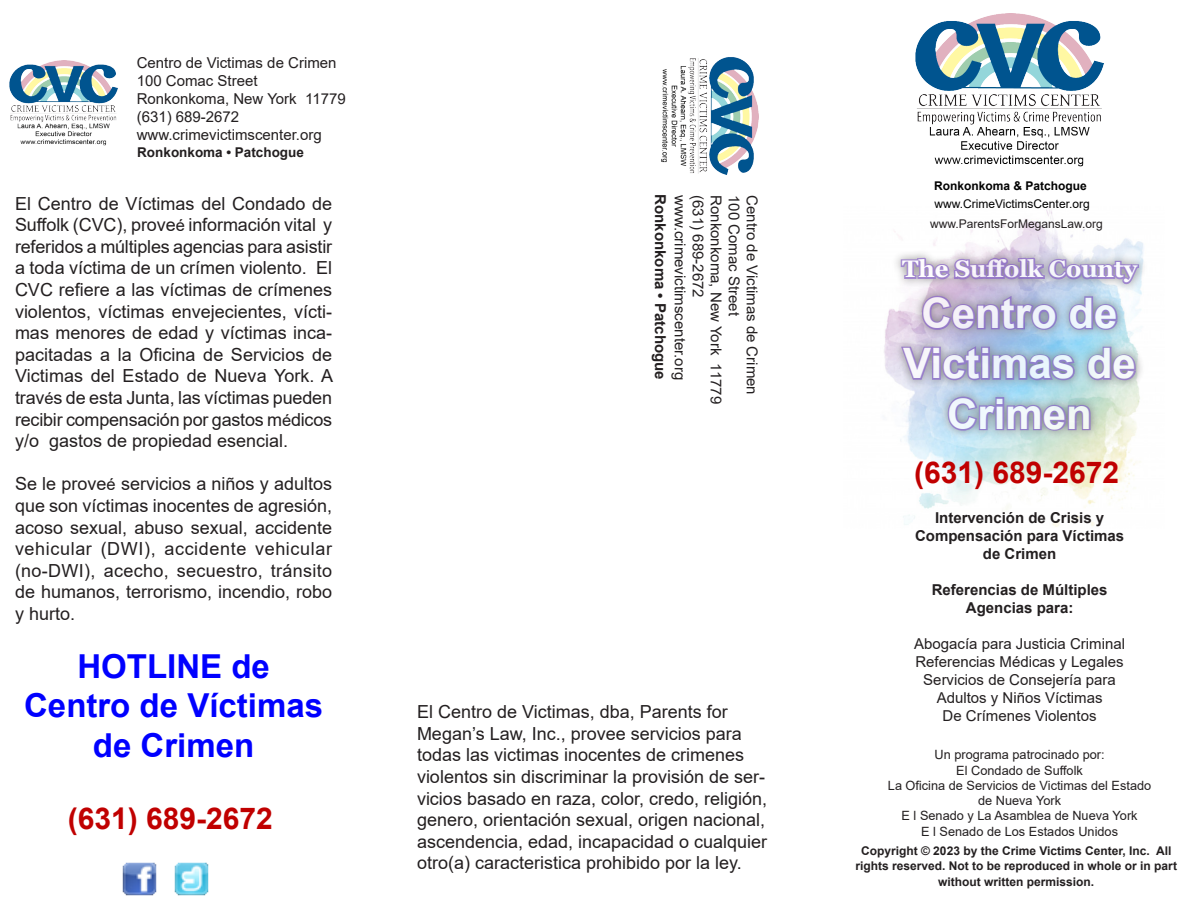
<style>
.page{position:relative;width:1188px;height:918px;background:#fff}
.page>*{position:absolute;margin:0;border:0;box-sizing:border-box;transform-origin:0 0}
.t1{font:700 42px/50.4px "Arial";color:#fff;text-align:center}
.t2{font:700 33px/39.6px "Arial";color:#00f;text-align:center}
.t3{font:700 30px "Arial";color:#c00000}
.t4{font:700 24px "Georgia";color:#fff}
.t5{font:18px/21.6px "Arial";color:#231f20;text-align:justify}
.t6{font:15px "Arial";color:#231f20}
.t7{font:700 15px "Arial";color:#231f20}
.t8{font:700 13.5px "Arial";color:#231f20}
.t9{font:12.75px "Arial";color:#231f20}
.t10{font:700 12px/14.4px "Arial";color:#231f20;text-align:center}
.t11{font:12px "Arial";color:#231f20}
.t12{font:12px "Arial";color:#000}
.t13{font:700 12px "Arial";color:#000}
.s1{font-size:16.5px}
</style>
<div class="page">
<img style="left:894px;top:207px;width:233px;height:320px">
<div style="left:882px;top:239px;width:306px;height:270px;background:#fff;opacity:.75"></div>
<div style="left:891px;top:248px;width:297px;height:232px;background:#231f20;opacity:.75"></div>
<svg style="left:899px;top:255px;width:242px;height:32px;background:#b7abd1"></svg>
<img style="left:899px;top:293px;width:239px;height:139px">
<img style="left:915px;top:14px;width:189px;height:153px">
<img style="left:661px;top:57px;width:98px;height:118px">
<img style="left:9px;top:60px;width:109px;height:86px">
<img style="left:122px;top:862px;width:35px;height:34px">
<img style="left:174px;top:862px;width:35px;height:34px">
<p class="t6" style="left:137px;top:52px;width:201px">Centro de Victimas de Crimen</p>
<p class="t6" style="left:137px;top:70px;width:122px">100 Comac Street</p>
<p class="t6" style="left:137px;top:88px;width:211px">Ronkonkoma, New York 11779</p>
<p class="t6" style="left:137px;top:106px;width:104px">(631) 689-2672</p>
<p class="t6" style="left:137px;top:124px;width:187px">www.crimevictimscenter.org</p>
<p class="t8" style="left:137px;top:143px;width:168px">Ronkonkoma • Patchogue</p>
<p class="t5" style="left:15px;top:192px;width:320px">El Centro de Víctimas del Condado de Suffolk (CVC), prove<span class="s1">é</span> información vital y referidos a múltiples agencias para asistir a toda víctima de un crímen violento. El CVC refiere a las víctimas de crímenes violentos, víctimas envejecientes, vícti&shy;mas menores de edad y víctimas inca&shy;pacitadas a la Oficina de Servicios de Victimas del Estado de Nueva York. A trav<span class="s1">é</span>s de esta Junta, las víctimas pueden recibir compensación por gastos m<span class="s1">é</span>dicos y/o gastos de propiedad esencial.</p>
<p class="t5" style="left:15px;top:473px;width:319px">Se le prove<span class="s1">é</span> servicios a niños y adultos que son víctimas inocentes de agresión, acoso sexual, abuso sexual, accidente vehicular (DWI), accidente vehicular (no-DWI), acecho, secuestro, tránsito de humanos, terrorismo, incendio, robo y hurto.</p>
<p class="t2" style="left:77px;top:647px;width:194px">HOTLINE de</p>
<p class="t2" style="left:24px;top:686px;width:300px">Centro de Víctimas de Crimen</p>
<p class="t3" style="left:68px;top:797px;width:207px">(631) 689-2672</p>
<p class="t6" style="left:690px;top:195px;width:187px;rotate:90deg">www.crimevictimscenter.org</p>
<p class="t6" style="left:708px;top:195px;width:104px;rotate:90deg">(631) 689-2672</p>
<p class="t6" style="left:726px;top:195px;width:211px;rotate:90deg">Ronkonkoma, New York 11779</p>
<p class="t6" style="left:744px;top:195px;width:122px;rotate:90deg">100 Comac Street</p>
<p class="t6" style="left:762px;top:195px;width:201px;rotate:90deg">Centro de Victimas de Crimen</p>
<p class="t7" style="left:671px;top:194px;width:187px;rotate:90deg">Ronkonkoma • Patchogue</p>
<p class="t5" style="left:417px;top:701px;width:352px;text-align:left">El Centro de Victimas, dba, Parents for Megan’s Law, Inc., provee servicios para todas las victimas inocentes de crimenes violentos sin discriminar la provisión de ser&shy;vicios basado en raza, color, credo, religión, genero, orientación sexual, origen nacional, ascendencia, edad, incapacidad o cualquier otro(a) caracteristica prohibido por la ley.</p>
<p class="t13" style="left:934px;top:177px;width:154px">Ronkonkoma &amp; Patchogue</p>
<p class="t12" style="left:935px;top:195px;width:157px">www.CrimeVictimsCenter.org</p>
<p class="t11" style="left:930px;top:216px;width:174px">www.ParentsForMegansLaw.org</p>
<h3 class="t4" style="left:902px;top:254px;width:237px">The Suffolk County</h3>
<h1 class="t1" style="left:903px;top:288px;width:234px">Centro de<br>Victimas de<br>Crimen</h1>
<p class="t3" style="left:914px;top:451px;width:207px">(631) 689-2672</p>
<p class="t7" style="left:935px;top:508px;width:171px">Intervención de Crisis y</p>
<p class="t7" style="left:915px;top:526px;width:211px">Compensación para Víctimas</p>
<p class="t7" style="left:983px;top:544px;width:75px">de Crimen</p>
<p class="t7" style="left:932px;top:580px;width:177px">Referencias de Múltiples</p>
<p class="t7" style="left:966px;top:598px;width:109px">Agencias para:</p>
<p class="t6" style="left:914px;top:634px;width:212px">Abogacía para Justicia Criminal</p>
<p class="t6" style="left:915px;top:652px;width:210px">Referencias Médicas y Legales</p>
<p class="t6" style="left:923px;top:670px;width:194px">Servicios de Consejería para</p>
<p class="t6" style="left:937px;top:688px;width:167px">Adultos y Niños Víctimas</p>
<p class="t6" style="left:943px;top:706px;width:155px">De Crímenes Violentos</p>
<p class="t9" style="left:935px;top:746px;width:172px">Un programa patrocinado por:</p>
<p class="t9" style="left:956px;top:761px;width:128px">El Condado de Suffolk</p>
<p class="t9" style="left:888px;top:777px;width:265px">La Oficina de Servicios de Victimas del Estado</p>
<p class="t9" style="left:978px;top:792px;width:84px">de Nueva York</p>
<p class="t9" style="left:902px;top:807px;width:238px">E l Senado y La Asamblea de Nueva York</p>
<p class="t9" style="left:921px;top:823px;width:199px">E l Senado de Los Estados Unidos</p>
<p class="t10" style="left:856px;top:844px;width:323px">Copyright © 2023 by the Crime Victims Center, Inc. All rights reserved. Not to be reproduced in whole or in part</p>
<p class="t10" style="left:938px;top:875px;width:158px">without written permission.</p>
</div>
